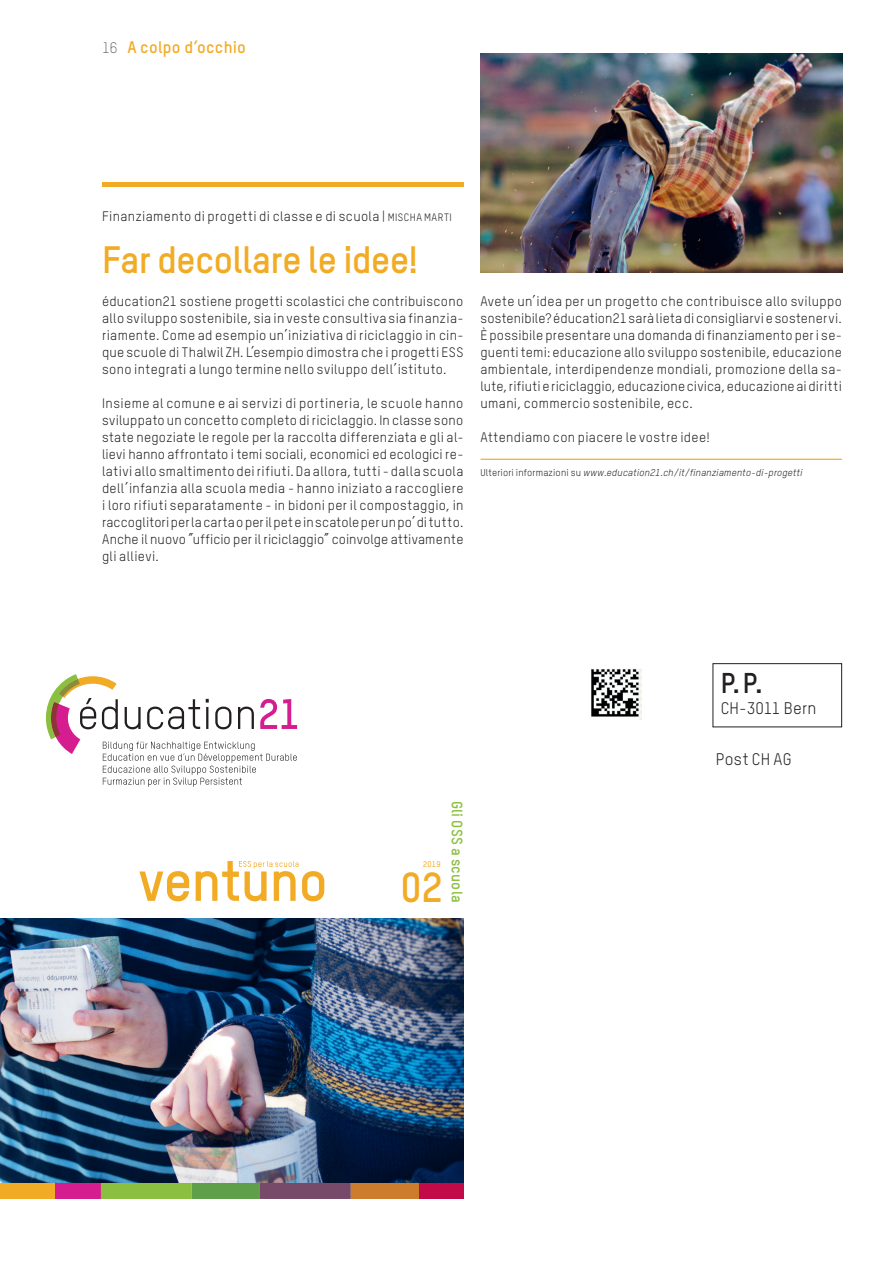
<style>
.page{position:relative;width:893px;height:1263px;background:#fff}
.page>*{position:absolute;margin:0;border:0;box-sizing:border-box;transform-origin:0 0}
._0_Cover_Ausgabenumm{font:700 41.4px "TSTARPRO";color:#f2ab24}
._1_Titel_25_pt{font:700 37.5px "TSTARPRO";letter-spacing:-.025em;color:#f2ab24}
.t1{font:700 28.2px "TSTARPRO";color:#231f20}
._2_Grundschrift_9_pt{font:16.5px "TSTARPRO";letter-spacing:.01em;color:#231f20}
._2_Grundschrift_9_pt-2{font:700 16.5px "TSTARPRO";letter-spacing:.015em;color:#f2ab24}
._0_Cover_Thema_25_pt{font:700 15px "TSTARPRO";letter-spacing:.02em;color:#8abf3f}
._2_Grundschrift_9_pt-3{font:13.5px/17px "TSTARPRO";letter-spacing:.025em;color:#231f20;text-align:justify}
._5_Marginalie_6_5_pt{font:italic 9.75px "TSTARPRO";letter-spacing:.015em;color:#231f20}
._0_Cover_BNE_Jahr_13{font:500 8.1px "TSTARPRO";color:#f2ab24}
.s1{font-weight:300;font-size:15px;color:#57585a}
.s2{font-size:10.5px}
.s3{font-style:normal}
</style>
<div class="page">
<div style="left:0;top:1182px;width:55px;height:17px;background:#f2ab24"></div>
<div style="left:55px;top:1182px;width:46px;height:17px;background:#d51d90"></div>
<svg style="left:101px;top:1182px;width:318px;height:17px;background:#87864c"></svg>
<div style="left:419px;top:1182px;width:44px;height:17px;background:#c30a49"></div>
<svg style="left:46px;top:674px;width:251px;height:113px"></svg>
<div style="left:713px;top:663px;width:129px;height:64px;border:1px solid #231f20"></div>
<img style="left:590px;top:668px;width:52px;height:51px">
<svg style="left:139px;top:861px;width:185px;height:40px"></svg>
<img style="left:0;top:919px;width:463px;height:263px">
<hr style="left:102px;top:183px;width:361px;height:4px;background:#f2ab24">
<hr style="left:480px;top:459px;width:362px;height:1px;background:#f2ab24">
<img style="left:480px;top:53px;width:363px;height:219px">
<p class="_2_Grundschrift_9_pt-2" style="left:102px;top:37px;width:145px"><span class="s1">16</span> A colpo d’occhio</p>
<p class="_2_Grundschrift_9_pt-3" style="left:102px;top:208px;width:351px">Finanziamento di progetti di classe e di scuola | <span class="s2">MISCHA MARTI</span></p>
<p class="_1_Titel_25_pt" style="left:102px;top:236px;width:318px">Far decollare le idee!</p>
<p class="_2_Grundschrift_9_pt-3" style="left:102px;top:293px;width:363px">éducation21 sostiene progetti scolastici che contribuiscono allo sviluppo sostenibile, sia in veste consultiva sia finanzia&shy;riamente. Come ad esempio un’iniziativa di riciclaggio in cin&shy;que scuole di Thalwil ZH. L’esempio dimostra che i progetti ESS sono integrati a lungo termine nello sviluppo dell’istituto.</p>
<p class="_2_Grundschrift_9_pt-3" style="left:102px;top:395px;width:363px">Insieme al comune e ai servizi di portineria, le scuole hanno sviluppato un concetto completo di riciclaggio. In classe sono state negoziate le regole per la raccolta differenziata e gli al&shy;lievi hanno affrontato i temi sociali, economici ed ecologici re&shy;lativi allo smaltimento dei rifiuti. Da allora, tutti - dalla scuola dell’infanzia alla scuola media - hanno iniziato a raccogliere i loro rifiuti separatamente - in bidoni per il compostaggio, in raccoglitori per la carta o per il pet e in scatole per un po’ di tutto.<br>Anche il nuovo ”ufficio per il riciclaggio” coinvolge attivamente gli allievi.</p>
<p class="_2_Grundschrift_9_pt-3" style="left:480px;top:293px;width:363px">Avete un’idea per un progetto che contribuisce allo sviluppo sostenibile? éducation21 sarà lieta di consigliarvi e sostenervi.<br>È possibile presentare una domanda di finanziamento per i se&shy;guenti temi: educazione allo sviluppo sostenibile, educazione ambientale, interdipendenze mondiali, promozione della sa&shy;lute, rifiuti e riciclaggio, educazione civica, educazione ai diritti umani, commercio sostenibile, ecc.</p>
<p class="_2_Grundschrift_9_pt-3" style="left:480px;top:429px;width:231px">Attendiamo con piacere le vostre idee!</p>
<p class="_5_Marginalie_6_5_pt" style="left:480px;top:467px;width:323px"><span class="s3">Ulteriori informazioni su</span> www.education21.ch/it/finanziamento-di-progetti</p>
<p class="_0_Cover_BNE_Jahr_13" style="left:423px;top:859px;width:19px">2019</p>
<p class="_0_Cover_Ausgabenumm" style="left:401px;top:861px;width:44px">02</p>
<p class="_0_Cover_Thema_25_pt" style="left:467px;top:801px;width:104px;rotate:90deg">Gli OSS a scuola</p>
<p class="t1" style="left:721px;top:665px;width:44px">P. P.</p>
<p class="_2_Grundschrift_9_pt" style="left:721px;top:698px;width:97px">CH-3011 Bern</p>
<p class="_2_Grundschrift_9_pt" style="left:716px;top:750px;width:77px">Post CH AG</p>
</div>
